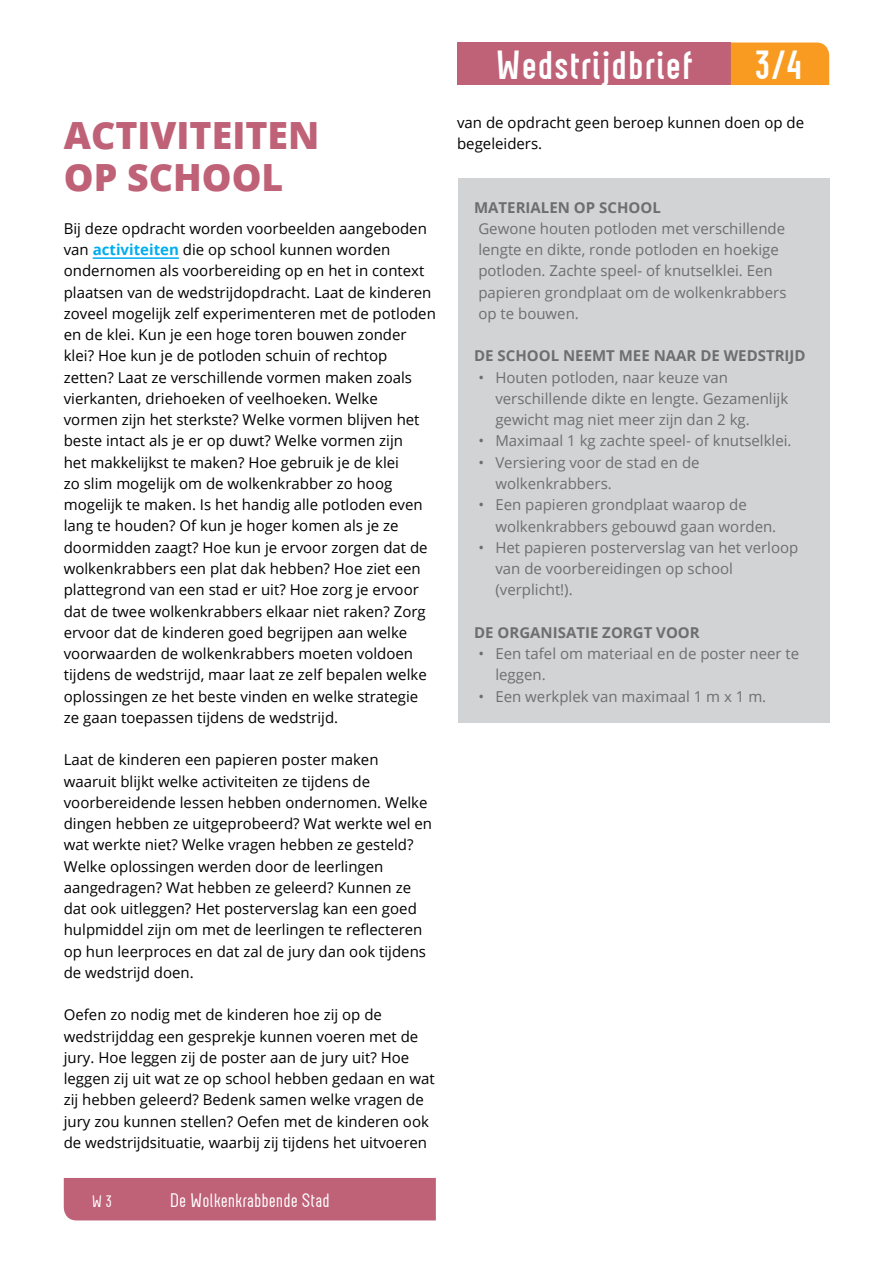
<style>
.page{position:relative;width:893px;height:1263px;background:#fff}
.page>*{position:absolute;margin:0;border:0;box-sizing:border-box;transform-origin:0 0}
.t1{font:700 40.5px "Neubau";color:#fff}
.t2{font:800 37.5px "Open Sans";color:#bf6177}
.t3{font:19.5px "Neubau";color:#fff}
.t4{font:16.5px "Neubau";color:#fff}
.t5{font:15px/21.3px "Open Sans";color:#000}
.t6{font:15px/21.3px "Open Sans";color:#6d6e71}
.t7{font:700 15px "Open Sans";color:#6d6e71}
.s1{font-weight:700;color:#00aeef}
</style>
<div class="page">
<div style="left:458px;top:179px;width:371px;height:544px;background:#d1d3d4"></div>
<hr style="left:93px;top:257px;width:86px;height:2px;background:#00aeef">
<div style="left:457px;top:43px;width:274px;height:42px;background:#bf6177"></div>
<div style="left:731px;top:43px;width:98px;height:42px;background:#f99b20"></div>
<div style="left:64px;top:1178px;width:372px;height:42px;background:#bf6177"></div>
<h2 class="t2" style="left:64px;top:107px;width:23px">ACTIVIT</h2>
<h2 class="t2" style="left:212px;top:107px;width:103px">EITEN</h2>
<h2 class="t2" style="left:64px;top:149px;width:91px">OP SCHOO</h2>
<h2 class="t2" style="left:262px;top:149px;width:23px">L</h2>
<p class="t5" style="left:64px;top:217px;width:374px">Bij deze opdracht worden voorbeelden aangeboden van <span class="s1">activiteiten</span> die op school kunnen worden ondernomen als voorbereiding op en het in context plaatsen van de wedstrijdopdracht. Laat de kinderen zoveel mogelijk zelf experimenteren met de potloden en de klei. Kun je een hoge toren bouwen zonder klei? Hoe kun je de potloden schuin of rechtop zetten? Laat ze verschillende vormen maken zoals vierkanten, driehoeken of veelhoeken. Welke<br>vormen zijn het sterkste? Welke vormen blijven het beste intact als je er op duwt? Welke vormen zijn<br>het makkelijkst te maken? Hoe gebruik je de klei<br>zo slim mogelijk om de wolkenkrabber zo hoog mogelijk te maken. Is het handig alle potloden even lang te houden? Of kun je hoger komen als je ze doormidden zaagt? Hoe kun je ervoor zorgen dat de wolkenkrabbers een plat dak hebben? Hoe ziet een plattegrond van een stad er uit? Hoe zorg je ervoor dat de twee wolkenkrabbers elkaar niet raken? Zorg ervoor dat de kinderen goed begrijpen aan welke voorwaarden de wolkenkrabbers moeten voldoen tijdens de wedstrijd, maar laat ze zelf bepalen welke oplossingen ze het beste vinden en welke strategie ze gaan toepassen tijdens de wedstrijd.</p>
<p class="t5" style="left:64px;top:749px;width:370px">Laat de kinderen een papieren poster maken waaruit blijkt welke activiteiten ze tijdens de voorbereidende lessen hebben ondernomen. Welke dingen hebben ze uitgeprobeerd? Wat werkte wel en wat werkte niet? Welke vragen hebben ze gesteld?<br>Welke oplossingen werden door de leerlingen aangedragen? Wat hebben ze geleerd? Kunnen ze dat ook uitleggen? Het posterverslag kan een goed hulpmiddel zijn om met de leerlingen te reflecteren op hun leerproces en dat zal de jury dan ook tijdens de wedstrijd doen.</p>
<p class="t5" style="left:64px;top:1004px;width:372px">Oefen zo nodig met de kinderen hoe zij op de wedstrijddag een gesprekje kunnen voeren met de jury. Hoe leggen zij de poster aan de jury uit? Hoe leggen zij uit wat ze op school hebben gedaan en wat zij hebben geleerd? Bedenk samen welke vragen de jury zou kunnen stellen? Oefen met de kinderen ook de wedstrijdsituatie, waarbij zij tijdens het uitvoeren</p>
<p class="t4" style="left:92px;top:1192px;width:22px">W 3</p>
<h3 class="t3" style="left:170px;top:1189px;width:161px">De Wolkenkrabbende Stad</h3>
<h1 class="t1" style="left:495px;top:42px;width:199px">Wedstrijdbrief</h1>
<h1 class="t1" style="left:754px;top:42px;width:51px">3/4</h1>
<p class="t5" style="left:457px;top:111px;width:348px">van de opdracht geen beroep kunnen doen op de begeleiders.</p>
<p class="t7" style="left:474px;top:197px;width:11px">MATERIALEN</p>
<p class="t7" style="left:574px;top:197px;width:66px">OP SCHOOL</p>
<p class="t6" style="left:478px;top:217px;width:310px">Gewone houten potloden met verschillende lengte en dikte, ronde potloden en hoekige potloden. Zachte speel- of knutselklei. Een papieren grondplaat om de wolkenkrabbers op te bouwen.</p>
<p class="t7" style="left:474px;top:345px;width:65px">DE SCHOOL</p>
<p class="t7" style="left:563px;top:345px;width:12px">NEEMT</p>
<p class="t7" style="left:619px;top:345px;width:11px">MEE</p>
<p class="t7" style="left:654px;top:345px;width:12px">NAAR</p>
<p class="t7" style="left:700px;top:345px;width:107px">DE WEDSTRIJD</p>
<p class="t6" style="left:495px;top:366px;width:294px;text-indent:-17px">• Houten potloden, naar keuze van verschillende dikte en lengte. Gezamenlijk gewicht mag niet meer zijn dan 2 kg.</p>
<p class="t6" style="left:478px;top:430px;width:315px">• Maximaal 1 kg zachte speel- of knutselklei.</p>
<p class="t6" style="left:495px;top:451px;width:206px;text-indent:-17px">• Versiering voor de stad en de wolkenkrabbers.</p>
<p class="t6" style="left:495px;top:494px;width:282px;text-indent:-17px">• Een papieren grondplaat waarop de wolkenkrabbers gebouwd gaan worden.</p>
<p class="t6" style="left:495px;top:536px;width:304px;text-indent:-17px">• Het papieren posterverslag van het verloop van de voorbereidingen op school (verplicht!).</p>
<p class="t7" style="left:474px;top:622px;width:66px">DE ORGANI</p>
<p class="t7" style="left:558px;top:622px;width:18px">SATIE</p>
<p class="t7" style="left:602px;top:622px;width:66px">ZORGT VOOR</p>
<p class="t6" style="left:495px;top:643px;width:305px;text-indent:-17px">• Een tafel om materiaal en de poster neer te leggen.</p>
<p class="t6" style="left:478px;top:685px;width:289px">• Een werkplek van maximaal 1 m x 1 m.</p>
</div>
